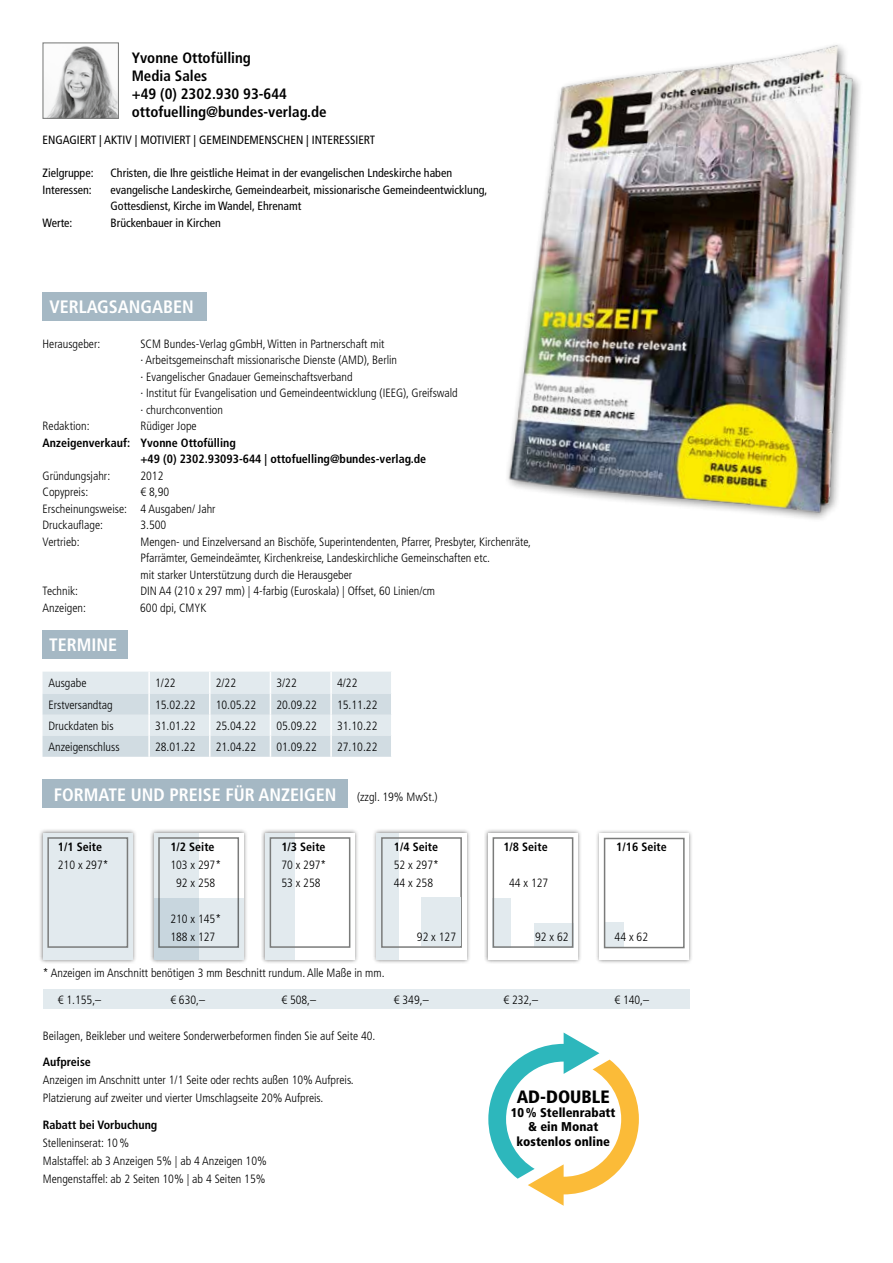
<style>
.page{position:relative;width:893px;height:1263px;background:#fff}
.page>*{position:absolute;margin:0;border:0;box-sizing:border-box;transform-origin:0 0}
.t1{font:700 condensed 18px "Frutiger LT Std";color:#fff}
.t2{font:900 condensed 17.85px "Frutiger LT Std";color:#000}
.t3{font:700 condensed 15px/18px "Frutiger LT Std";color:#000}
.t4{font:900 condensed 12.75px/14.1px "Frutiger LT Std";color:#000;text-align:center}
.t5{font:300 condensed 12px/16.5px "Frutiger LT Std";color:#000}
.t6{font:condensed 12px/16.5px "Frutiger LT Std";color:#000}
.t7{font:700 condensed 12px/16.5px "Frutiger LT Std";color:#000}
.s1{font-weight:300;font-size:12px;color:#000}
</style>
<div class="page">
<div style="left:595px;top:829px;width:99px;height:135px;background:#000;opacity:.5"></div>
<div style="left:600px;top:833px;width:89px;height:127px;background:#fff"></div>
<div style="left:605px;top:922px;width:19px;height:25px;background:#e2eaee"></div>
<div style="left:604px;top:838px;width:81px;height:110px;border:2px solid #7a7b7a"></div>
<div style="left:43px;top:292px;width:164px;height:29px;background:#a5b8c4"></div>
<div style="left:43px;top:779px;width:305px;height:29px;background:#a5b8c4"></div>
<div style="left:43px;top:989px;width:646px;height:20px;background:#e2eaee"></div>
<div style="left:38px;top:828px;width:99px;height:136px;background:#000;opacity:.5"></div>
<div style="left:43px;top:833px;width:89px;height:126px;background:#e2eaee"></div>
<div style="left:47px;top:837px;width:81px;height:111px;border:2px solid #7a7b7a"></div>
<div style="left:149px;top:828px;width:99px;height:136px;background:#000;opacity:.5"></div>
<div style="left:154px;top:833px;width:89px;height:126px;background:#fff"></div>
<div style="left:154px;top:833px;width:45px;height:126px;background:#e2eaee"></div>
<div style="left:158px;top:837px;width:81px;height:111px;border:2px solid #7a7b7a"></div>
<svg style="left:154px;top:898px;width:89px;height:61px;background:#cfdae0"></svg>
<div style="left:261px;top:828px;width:98px;height:136px;background:#000;opacity:.5"></div>
<div style="left:265px;top:833px;width:90px;height:126px;background:#fff"></div>
<div style="left:265px;top:833px;width:30px;height:126px;background:#e2eaee"></div>
<div style="left:270px;top:837px;width:80px;height:111px;border:2px solid #7a7b7a"></div>
<div style="left:372px;top:828px;width:99px;height:136px;background:#000;opacity:.5"></div>
<div style="left:377px;top:833px;width:89px;height:126px;background:#fff"></div>
<div style="left:377px;top:833px;width:22px;height:126px;background:#e2eaee"></div>
<div style="left:381px;top:837px;width:81px;height:111px;border:2px solid #7a7b7a"></div>
<div style="left:484px;top:828px;width:98px;height:136px;background:#000;opacity:.5"></div>
<div style="left:488px;top:833px;width:90px;height:126px;background:#fff"></div>
<div style="left:493px;top:898px;width:18px;height:50px;background:#e2eaee"></div>
<div style="left:534px;top:923px;width:39px;height:25px;background:#e2eaee"></div>
<div style="left:493px;top:837px;width:80px;height:111px;border:2px solid #7a7b7a"></div>
<div style="left:421px;top:898px;width:39px;height:48px;background:#e2eaee"></div>
<div style="left:43px;top:629px;width:85px;height:29px;background:#a5b8c4"></div>
<svg style="left:43px;top:672px;width:348px;height:85px;background:#dae3e8"></svg>
<img style="left:507px;top:45px;width:353px;height:474px">
<svg style="left:488px;top:1032px;width:151px;height:174px"></svg>
<img style="left:46px;top:46px;width:71px;height:71px">
<div style="left:42px;top:42px;width:77px;height:77px;border:1px solid #7a7b7a"></div>
<p class="t3" style="left:132px;top:49px;width:196px">Yvonne Ottofülling<br>Media Sales<br>+49 (0) 2302.930 93-644 ottofuelling@bundes-verlag.de</p>
<p class="t6" style="left:43px;top:132px;width:334px">ENGAGIERT | AKTIV | MOTIVIERT | GEMEINDEMENSCHEN | INTERESSIERT</p>
<p class="t6" style="left:43px;top:165px;width:53px">Zielgruppe:</p>
<p class="t6" style="left:111px;top:165px;width:343px">Christen, die Ihre geistliche Heimat in der evangelischen Lndeskirche haben</p>
<p class="t6" style="left:43px;top:181px;width:51px">Interessen:</p>
<p class="t6" style="left:111px;top:181px;width:378px">evangelische Landeskirche, Gemeindearbeit, missionarische Gemeindeentwicklung,<br>Gottesdienst, Kirche im Wandel, Ehrenamt</p>
<p class="t6" style="left:43px;top:214px;width:31px">Werte:</p>
<p class="t6" style="left:111px;top:214px;width:112px">Brückenbauer in Kirchen</p>
<h1 class="t1" style="left:49px;top:296px;width:146px">VERLAGSANGABEN</h1>
<p class="t5" style="left:43px;top:335px;width:59px">Herausgeber:</p>
<p class="t5" style="left:140px;top:335px;width:319px">SCM Bundes-Verlag gGmbH, Witten in Partnerschaft mit<br>· Arbeitsgemeinschaft missionarische Dienste (AMD), Berlin<br>· Evangelischer Gnadauer Gemeinschaftsverband<br>· Institut für Evangelisation und Gemeindeentwicklung (IEEG), Greifswald · churchconvention</p>
<p class="t5" style="left:43px;top:418px;width:48px">Redaktion:</p>
<p class="t5" style="left:140px;top:418px;width:58px">Rüdiger Jope</p>
<p class="t7" style="left:140px;top:434px;width:287px;text-indent:-98px">Anzeigenverkauf: Yvonne Ottofülling<br>+49 (0) 2302.93093-644 | ottofuelling@bundes-verlag.de</p>
<p class="t5" style="left:43px;top:467px;width:69px">Gründungsjahr:</p>
<p class="t5" style="left:140px;top:467px;width:25px">2012</p>
<p class="t5" style="left:43px;top:484px;width:47px">Copypreis:</p>
<p class="t5" style="left:43px;top:484px;width:174px;text-indent:98px">€ 8,90<br>Erscheinungsweise: 4 Ausgaben/ Jahr<br>Druckauflage:</p>
<p class="t5" style="left:140px;top:517px;width:27px">3.500</p>
<p class="t5" style="left:43px;top:533px;width:38px">Vertrieb:</p>
<p class="t5" style="left:140px;top:533px;width:392px">Mengen- und Einzelversand an Bischöfe, Superintendenten, Pfarrer, Presbyter, Kirchenräte,<br>Pfarrämter, Gemeindeämter, Kirchenkreise, Landeskirchliche Gemeinschaften etc.<br>mit starker Unterstützung durch die Herausgeber</p>
<p class="t5" style="left:43px;top:583px;width:37px">Technik:</p>
<p class="t5" style="left:140px;top:583px;width:296px">DIN A4 (210 x 297 mm) | 4-farbig (Euroskala) | Offset, 60 Linien/cm</p>
<p class="t5" style="left:43px;top:599px;width:45px">Anzeigen:</p>
<p class="t5" style="left:140px;top:599px;width:68px">600 dpi, CMYK</p>
<h1 class="t1" style="left:49px;top:634px;width:70px">TERMINE</h1>
<p class="t5" style="left:49px;top:674px;width:40px">Ausgabe</p>
<p class="t5" style="left:155px;top:674px;width:22px">1/22</p>
<p class="t5" style="left:216px;top:674px;width:22px">2/22</p>
<p class="t5" style="left:276px;top:674px;width:22px">3/22</p>
<p class="t5" style="left:337px;top:674px;width:22px">4/22</p>
<p class="t5" style="left:49px;top:696px;width:66px">Erstversandtag</p>
<p class="t5" style="left:155px;top:696px;width:42px">15.02.22</p>
<p class="t5" style="left:216px;top:696px;width:42px">10.05.22</p>
<p class="t5" style="left:276px;top:696px;width:42px">20.09.22</p>
<p class="t5" style="left:337px;top:696px;width:42px">15.11.22</p>
<p class="t5" style="left:49px;top:717px;width:67px">Druckdaten bis</p>
<p class="t5" style="left:155px;top:717px;width:42px">31.01.22</p>
<p class="t5" style="left:216px;top:717px;width:42px">25.04.22</p>
<p class="t5" style="left:276px;top:717px;width:42px">05.09.22</p>
<p class="t5" style="left:337px;top:717px;width:42px">31.10.22</p>
<p class="t5" style="left:49px;top:738px;width:73px">Anzeigenschluss</p>
<p class="t5" style="left:155px;top:738px;width:42px">28.01.22</p>
<p class="t5" style="left:216px;top:738px;width:42px">21.04.22</p>
<p class="t5" style="left:276px;top:738px;width:42px">01.09.22</p>
<p class="t5" style="left:337px;top:738px;width:42px">27.10.22</p>
<h1 class="t1" style="left:54px;top:784px;width:385px">FORMATE UND PREISE FÜR ANZEIGEN <span class="s1">(zzgl. 19% MwSt.)</span></h1>
<p class="t7" style="left:58px;top:839px;width:46px">1/1 Seite</p>
<p class="t7" style="left:170px;top:839px;width:46px">1/2 Seite</p>
<p class="t7" style="left:281px;top:839px;width:46px">1/3 Seite</p>
<p class="t7" style="left:394px;top:839px;width:46px">1/4 Seite</p>
<p class="t7" style="left:503px;top:839px;width:46px">1/8 Seite</p>
<p class="t7" style="left:616px;top:839px;width:52px">1/16 Seite</p>
<p class="t5" style="left:58px;top:857px;width:52px">210 x 297*</p>
<p class="t5" style="left:170px;top:857px;width:52px">103 x 297*</p>
<p class="t5" style="left:281px;top:857px;width:46px">70 x 297*</p>
<p class="t5" style="left:394px;top:857px;width:46px">52 x 297*</p>
<p class="t5" style="left:176px;top:875px;width:41px">92 x 258</p>
<p class="t5" style="left:281px;top:875px;width:41px">53 x 258</p>
<p class="t5" style="left:394px;top:875px;width:41px">44 x 258</p>
<p class="t5" style="left:509px;top:875px;width:41px">44 x 127</p>
<p class="t5" style="left:170px;top:910px;width:52px;line-height:18px">210 x 145*<br>188 x 127</p>
<p class="t5" style="left:417px;top:929px;width:41px">92 x 127</p>
<p class="t5" style="left:535px;top:929px;width:35px">92 x 62</p>
<p class="t5" style="left:615px;top:929px;width:35px">44 x 62</p>
<p class="t5" style="left:43px;top:965px;width:343px">* Anzeigen im Anschnitt benötigen 3 mm Beschnitt rundum. Alle Maße in mm.</p>
<p class="t5" style="left:58px;top:992px;width:45px">€ 1.155,–</p>
<p class="t5" style="left:170px;top:992px;width:36px">€ 630,–</p>
<p class="t5" style="left:281px;top:992px;width:36px">€ 508,–</p>
<p class="t5" style="left:394px;top:992px;width:36px">€ 349,–</p>
<p class="t5" style="left:503px;top:992px;width:36px">€ 232,–</p>
<p class="t5" style="left:614px;top:992px;width:36px">€ 140,–</p>
<p class="t5" style="left:43px;top:1028px;width:334px">Beilagen, Beikleber und weitere Sonderwerbeformen finden Sie auf Seite 40.</p>
<p class="t7" style="left:43px;top:1054px;width:50px">Aufpreise</p>
<p class="t5" style="left:43px;top:1071px;width:312px;line-height:18px">Anzeigen im Anschnitt unter 1/1 Seite oder rechts außen 10% Aufpreis.<br>Platzierung auf zweiter und vierter Umschlagseite 20% Aufpreis.</p>
<p class="t7" style="left:43px;top:1116px;width:116px">Rabatt bei Vorbuchung</p>
<p class="t5" style="left:43px;top:1134px;width:226px;line-height:18px">Stelleninserat: 10%<br>Malstaffel: ab 3 Anzeigen 5% | ab 4 Anzeigen 10%<br>Mengenstaffel: ab 2 Seiten 10% | ab 4 Seiten 15%</p>
<h2 class="t2" style="left:517px;top:1086px;width:95px">AD-DOUBLE</h2>
<p class="t4" style="left:511px;top:1106px;width:106px">10% Stellenrabatt &amp; ein Monat kostenlos online</p>
</div>
